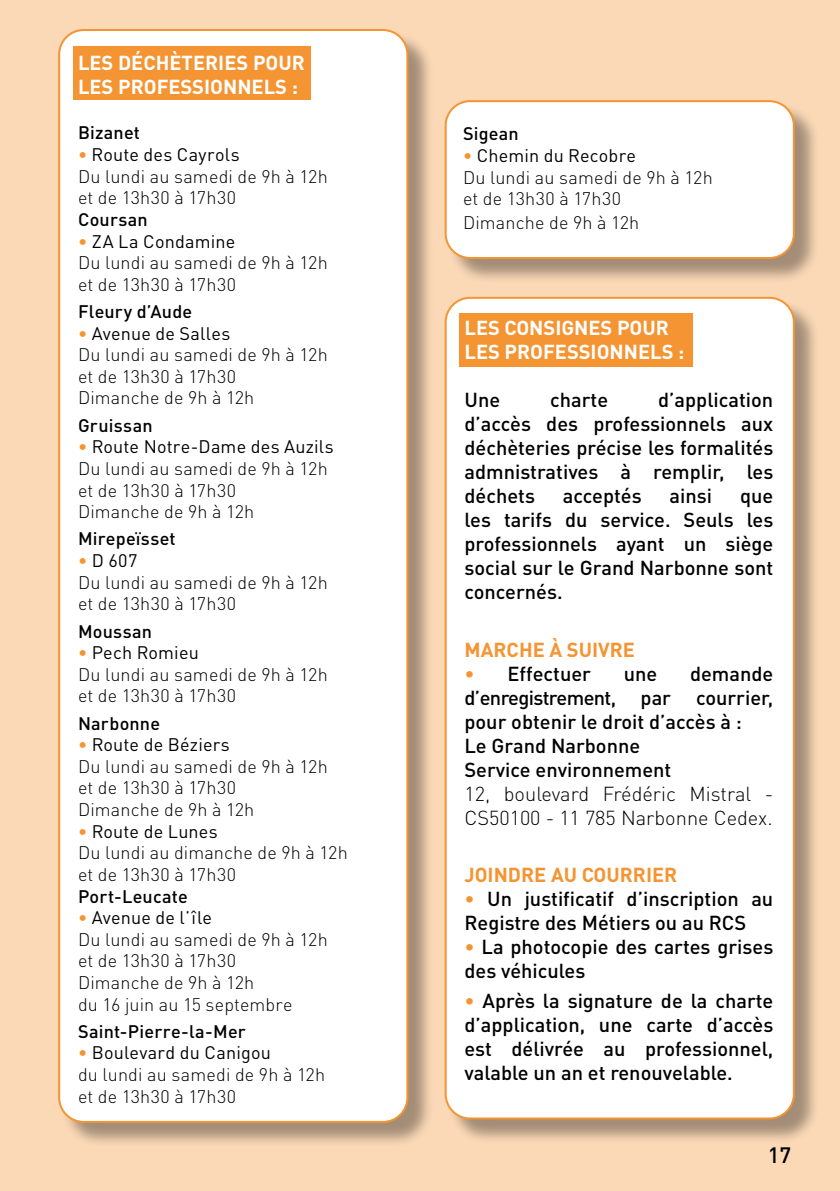
<style>
.page{position:relative;width:840px;height:1191px;background:#fff}
.page>*{position:absolute;margin:0;border:0;box-sizing:border-box;transform-origin:0 0}
.t1{font:500 22px "DIN Pro";color:#000}
.t2{font:500 20px/24px "DIN Pro";color:#000;text-align:justify}
.t3{font:700 20px/24px "DIN Pro";color:#fff}
.t4{font:300 20px/24px "DIN Pro";color:#000}
.t5{font:700 20px "DIN Pro";color:#f49432}
.t6{font:300 18px/21.6px "DIN Pro";letter-spacing:.01em;color:#000}
.t7{font:500 18px "DIN Pro";letter-spacing:.01em;color:#000}
.s1{font-weight:500;color:#f49432}
.s2{font-weight:400}
.s3{color:#f49432}
</style>
<div class="page">
<div style="left:0;top:0;width:839px;height:1191px;background:#fbd9b7"></div>
<div style="left:447px;top:103px;width:373px;height:182px;background:#000;opacity:.35"></div>
<div style="left:445px;top:101px;width:348px;height:157px;background:#fff;border-radius:24px"></div>
<div style="left:444px;top:100px;width:350px;height:159px;border:2px solid #f49432;border-radius:24px"></div>
<div style="left:60px;top:31px;width:373px;height:1116px;background:#000;opacity:.35"></div>
<div style="left:59px;top:30px;width:348px;height:1092px;background:#fff;border-radius:24px"></div>
<div style="left:58px;top:29px;width:350px;height:1094px;border:2px solid #f49432;border-radius:24px"></div>
<div style="left:447px;top:299px;width:373px;height:845px;background:#000;opacity:.35"></div>
<div style="left:445px;top:298px;width:348px;height:820px;background:#fff;border-radius:24px"></div>
<div style="left:444px;top:297px;width:350px;height:822px;border:2px solid #f49432;border-radius:24px"></div>
<div style="left:74px;top:46px;width:237px;height:54px;background:#f49432"></div>
<div style="left:459px;top:313px;width:232px;height:54px;background:#f49432"></div>
<p class="t3" style="left:78px;top:50px;width:228px">LES DÉCHÈTERIES POUR<br>LES PROFESSIONNELS :</p>
<p class="t7" style="left:78px;top:121px;width:64px">Bizanet</p>
<p class="t6" style="left:78px;top:143px;width:251px"><span class="s1">•</span> <span class="s2">Route des Cayrols<br></span>Du lundi au samedi de 9h à 12h et de 13h30 à 17h30</p>
<p class="t7" style="left:78px;top:207px;width:71px">Coursan</p>
<p class="t6" style="left:78px;top:229px;width:251px"><span class="s1">•</span> <span class="s2">ZA La Condamine<br></span>Du lundi au samedi de 9h à 12h et de 13h30 à 17h30</p>
<p class="t7" style="left:78px;top:299px;width:116px">Fleury d’Aude</p>
<p class="t6" style="left:78px;top:321px;width:251px"><span class="s1">•</span> <span class="s2">Avenue de Salles<br></span>Du lundi au samedi de 9h à 12h et de 13h30 à 17h30<br>Dimanche de 9h à 12h</p>
<p class="t7" style="left:78px;top:413px;width:76px">Gruissan</p>
<p class="t6" style="left:78px;top:435px;width:257px"><span class="s1">•</span> <span class="s2">Route Notre-Dame des Auzils<br></span>Du lundi au samedi de 9h à 12h et de 13h30 à 17h30<br>Dimanche de 9h à 12h</p>
<p class="t7" style="left:78px;top:526px;width:99px">Mirepeïsset</p>
<p class="t6" style="left:78px;top:549px;width:251px"><span class="s1">•</span> <span class="s2">D 607<br></span>Du lundi au samedi de 9h à 12h et de 13h30 à 17h30</p>
<p class="t7" style="left:78px;top:619px;width:76px">Moussan</p>
<p class="t6" style="left:78px;top:641px;width:251px"><span class="s1">•</span> <span class="s2">Pech Romieu<br></span>Du lundi au samedi de 9h à 12h et de 13h30 à 17h30</p>
<p class="t7" style="left:78px;top:711px;width:84px">Narbonne</p>
<p class="t6" style="left:78px;top:733px;width:251px"><span class="s1">•</span> <span class="s2">Route de Béziers<br></span>Du lundi au samedi de 9h à 12h et de 13h30 à 17h30<br>Dimanche de 9h à 12h</p>
<p class="t6" style="left:78px;top:819px;width:271px"><span class="s1">•</span> <span class="s2">Route de Lunes<br></span>Du lundi au dimanche de 9h à 12h et de 13h30 à 17h30</p>
<p class="t7" style="left:78px;top:883px;width:111px">Port-Leucate</p>
<p class="t6" style="left:78px;top:906px;width:251px"><span class="s1">•</span> <span class="s2">Avenue de l’île<br></span>Du lundi au samedi de 9h à 12h et de 13h30 à 17h30<br>Dimanche de 9h à 12h<br>du 16 juin au 15 septembre</p>
<p class="t7" style="left:78px;top:1019px;width:169px">Saint-Pierre-la-Mer</p>
<p class="t6" style="left:78px;top:1041px;width:248px"><span class="s1">•</span> <span class="s2">Boulevard du Canigou<br></span>du lundi au samedi de 9h à 12h et de 13h30 à 17h30</p>
<p class="t7" style="left:463px;top:122px;width:57px">Sigean</p>
<p class="t6" style="left:463px;top:144px;width:251px"><span class="s1">•</span> <span class="s2">Chemin du Recobre<br></span>Du lundi au samedi de 9h à 12h et de 13h30 à 17h30</p>
<p class="t6" style="left:463px;top:211px;width:178px">Dimanche de 9h à 12h</p>
<p class="t3" style="left:464px;top:315px;width:221px">LES CONSIGNES POUR<br>LES PROFESSIONNELS :</p>
<p class="t2" style="left:464px;top:387px;width:37px">Une</p>
<p class="t2" style="left:550px;top:387px;width:59px">charte</p>
<p class="t2" style="left:464px;top:387px;width:310px;text-indent:193px">d’application d’accès des professionnels aux déchèteries précise les formalités admnistratives à remplir, les déchets</p>
<p class="t2" style="left:562px;top:483px;width:80px">acceptés</p>
<p class="t2" style="left:669px;top:483px;width:44px">ainsi</p>
<p class="t2" style="left:464px;top:483px;width:310px;text-indent:275px">que les tarifs du service. Seuls les professionnels ayant un siège social sur le Grand Narbonne sont concernés.</p>
<p class="t5" style="left:464px;top:635px;width:172px">MARCHE À SUIVRE</p>
<p class="t2" style="left:464px;top:660px;width:128px"><span class="s3">•</span> Effectuer</p>
<p class="t2" style="left:623px;top:660px;width:35px">une</p>
<p class="t2" style="left:464px;top:660px;width:310px;text-align:left;text-indent:225px">demande d’enregistrement, par courrier, pour obtenir le droit d’accès à :<br>Le Grand Narbonne<br>Service environnement</p>
<p class="t4" style="left:464px;top:780px;width:310px">12, boulevard Frédéric Mistral -<br>CS50100 - 11 785 Narbonne Cedex.</p>
<p class="t5" style="left:464px;top:861px;width:214px">JOINDRE AU COURRIER</p>
<p class="t2" style="left:464px;top:886px;width:310px"><span class="s3">•</span> Un justificatif d’inscription au<br>Registre des Métiers ou au RCS</p>
<p class="t2" style="left:464px;top:934px;width:310px"><span class="s3">•</span> La photocopie des cartes grises des véhicules</p>
<p class="t2" style="left:464px;top:987px;width:310px"><span class="s3">•</span> Après la signature de la charte d’application, une carte d’accès est délivrée au professionnel, valable un an et renouvelable.</p>
<p class="t1" style="left:767px;top:1140px;width:25px">17</p>
</div>
